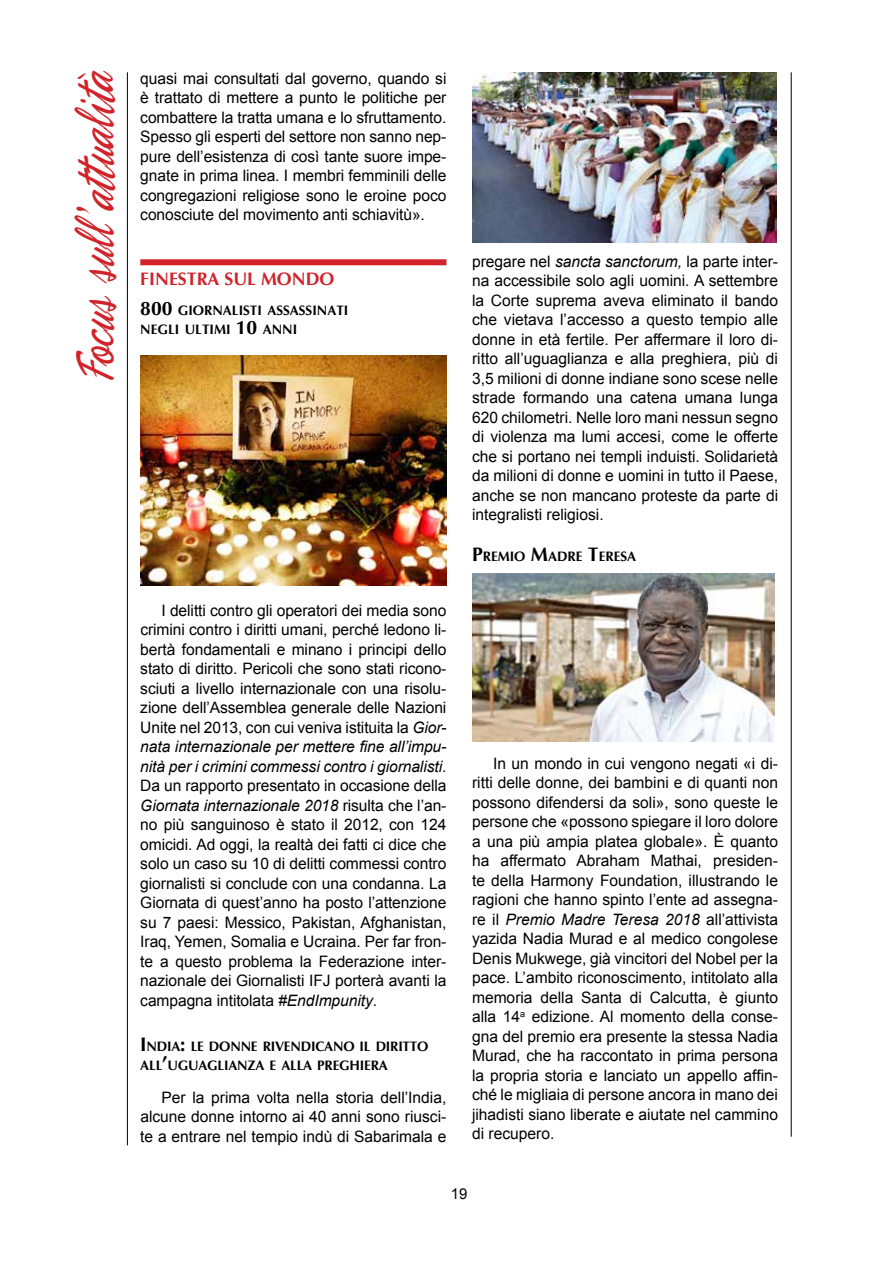
<style>
.page{position:relative;width:893px;height:1263px;background:#fff}
.page>*{position:absolute;margin:0;border:0;box-sizing:border-box;transform-origin:0 0}
.t1{font:57px "Phoenix Script FLF";color:#d2232a;scale:.7 1}
.t2{font:700 18px "Optima";color:#d2232a}
.t3{font:15.75px/19.5px "Arial";color:#000;text-align:justify}
.t4{font:15px "Arial";color:#000}
.t5{font:700 13.65px/19.5px "Optima";letter-spacing:-.015em;color:#000}
.s1{font-size:19.5px}
.s2{font-style:italic}
</style>
<div class="page">
<hr style="left:791px;top:72px;width:1px;height:1065px;background:#000">
<hr style="left:127px;top:72px;width:1px;height:1073px;background:#000">
<div style="left:140px;top:259px;width:306px;height:6px;background:#d2232a"></div>
<img style="left:140px;top:355px;width:306px;height:231px">
<img style="left:472px;top:72px;width:304px;height:170px">
<img style="left:472px;top:574px;width:302px;height:168px">
<h1 class="t1" style="left:66px;top:383px;width:450px;rotate:-90deg">Focus sull’attualità</h1>
<p class="t3" style="left:140px;top:68px;width:308px">quasi mai consultati dal governo, quando si è trattato di mettere a punto le politiche per combattere la tratta umana e lo sfruttamento.<br>Spesso gli esperti del settore non sanno nep&shy;pure dell’esistenza di così tante suore impe&shy;gnate in prima linea. I membri femminili delle congregazioni religiose sono le eroine poco conosciute del movimento anti schiavitù».</p>
<p class="t2" style="left:140px;top:267px;width:196px">FIN ESTRA SUL MONDO</p>
<p class="t5" style="left:140px;top:301px;width:210px"><span class="s1">800</span> GIORNALISTI ASSASSINATI<br>NEGLI ULTIMI <span class="s1">10</span> ANNI</p>
<p class="t3" style="left:140px;top:600px;width:308px;text-indent:21px">I delitti contro gli operatori dei media sono crimini contro i diritti umani, perché ledono li&shy;bertà fondamentali e minano i principi dello stato di diritto. Pericoli che sono stati ricono&shy;sciuti a livello internazionale con una risolu&shy;zione dell’Assemblea generale delle Nazioni Unite nel 2013, con cui veniva istituita la <span class="s2">Gior&shy;nata internazionale per mettere fine all’impu&shy;nità per i crimini commessi contro i giornalisti</span>.<br>Da un rapporto presentato in occasione della <span class="s2">Giornata internazionale 2018</span> risulta che l’an&shy;no più sanguinoso è stato il 2012, con 124 omicidi. Ad oggi, la realtà dei fatti ci dice che solo un caso su 10 di delitti commessi contro giornalisti si conclude con una condanna. La Giornata di quest’anno ha posto l’attenzione su 7 paesi: Messico, Pakistan, Afghanistan, Iraq, Yemen, Somalia e Ucraina. Per far fron&shy;te a questo problema la Federazione inter&shy;nazionale dei Giornalisti IFJ porterà avanti la campagna intitolata <span class="s2">#EndImpunity</span>.</p>
<p class="t5" style="left:140px;top:1037px;width:290px"><span class="s1">I</span>NDIA<span class="s1">:</span> LE DONNE RIVENDICANO IL DIRITTO<br>ALL<span class="s1">’</span>UGUAGLIANZA E ALLA PREGHIERA</p>
<p class="t3" style="left:140px;top:1087px;width:308px;text-indent:21px">Per la prima volta nella storia dell’India, alcune donne intorno ai 40 anni sono riusci&shy;te a entrare nel tempio indù di Sabarimala e</p>
<p class="t3" style="left:472px;top:251px;width:308px">pregare nel <span class="s2">sancta sanctorum,</span> la parte inter&shy;na accessibile solo agli uomini. A settembre la Corte suprema aveva eliminato il bando che vietava l’accesso a questo tempio alle donne in età fertile. Per affermare il loro di&shy;ritto all’uguaglianza e alla preghiera, più di 3,5 milioni di donne indiane sono scese nelle strade formando una catena umana lunga 620 chilometri. Nelle loro mani nessun segno di violenza ma lumi accesi, come le offerte che si portano nei templi induisti. Solidarietà da milioni di donne e uomini in tutto il Paese, anche se non mancano proteste da parte di integralisti religiosi.</p>
<p class="t5" style="left:472px;top:547px;width:166px"><span class="s1">P</span>REMIO <span class="s1">M</span>ADRE <span class="s1">T</span>ERESA</p>
<p class="t3" style="left:472px;top:753px;width:308px;text-indent:21px">In un mondo in cui vengono negati «i di&shy;ritti delle donne, dei bambini e di quanti non possono difendersi da soli», sono queste le persone che «possono spiegare il loro dolore a una più ampia platea globale». È quanto ha affermato Abraham Mathai, presiden&shy;te della Harmony Foundation, illustrando le ragioni che hanno spinto l’ente ad assegna&shy;re il <span class="s2">Premio Madre Teresa 2018</span> all’attivista yazida Nadia Murad e al medico congolese Denis Mukwege, già vincitori del Nobel per la pace. L’ambito riconoscimento, intitolato alla memoria della Santa di Calcutta, è giunto alla 14<sup>a</sup> edizione. Al momento della conse&shy;gna del premio era presente la stessa Nadia Murad, che ha raccontato in prima persona la propria storia e lanciato un appello affin&shy;ché le migliaia di persone ancora in mano dei jihadisti siano liberate e aiutate nel cammino di recupero.</p>
<p class="t4" style="left:451px;top:1183px;width:18px">19</p>
</div>
